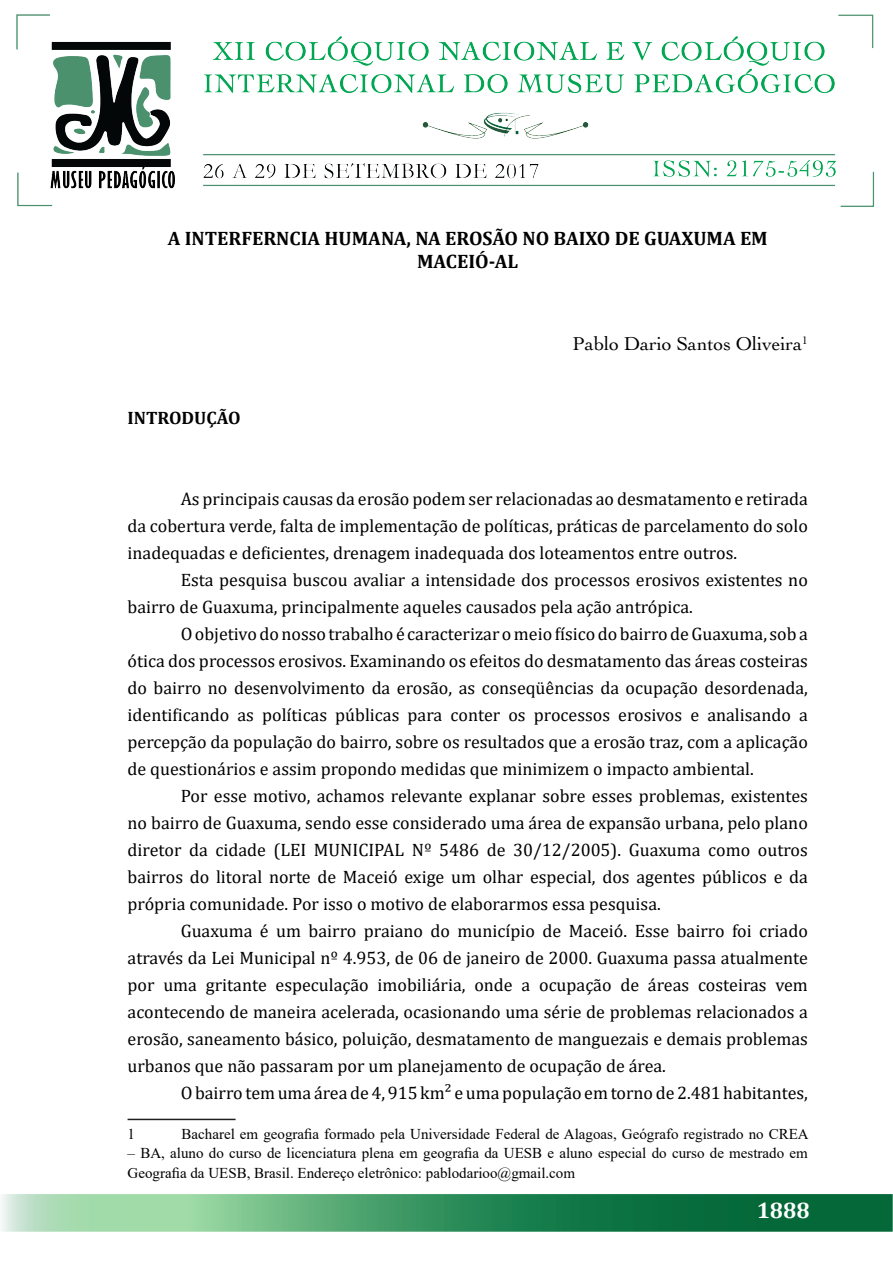
<style>
.page{position:relative;width:893px;height:1263px;background:#fff}
.page>*{position:absolute;margin:0;border:0;box-sizing:border-box;transform-origin:0 0}
.t1{font:700 22.5px "Cambria";color:#fff}
.t2{font:700 19.5px/23.4px "Cambria";color:#000;text-align:center}
.t3{font:19.5px "Cochin LT";color:#000}
.t4{font:18px/27px "Cambria";color:#000;text-align:justify}
.t5{font:700 18px "Cambria";color:#000}
.t6{font:15px/19.5px "Times New Roman";color:#000}
</style>
<div class="page">
<img style="left:2px;top:14px;width:890px;height:1218px">
<hr style="left:128px;top:1119px;width:108px;height:1px;background:#231f20">
<p class="t2" style="left:168px;top:226px;width:602px">A INTERFERNCIA HUMANA, NA EROSÃO NO BAIXO DE GUAXUMA EM<br>MACEIÓ-AL</p>
<p class="t5" style="left:128px;top:405px;width:115px">INTRODUÇÃO</p>
<p class="t3" style="left:572px;top:333px;width:237px">Pablo Dario Santos Oliveira<sup>1</sup></p>
<p class="t4" style="left:128px;top:485px;width:682px;text-indent:53px">As principais causas da erosão podem ser relacionadas ao desmatamento e retirada da cobertura verde, falta de implementação de políticas, práticas de parcelamento do solo inadequadas e deficientes, drenagem inadequada dos loteamentos entre outros.</p>
<p class="t4" style="left:128px;top:566px;width:682px;text-indent:53px">Esta pesquisa buscou avaliar a intensidade dos processos erosivos existentes no bairro de Guaxuma, principalmente aqueles causados pela ação antrópica.</p>
<p class="t4" style="left:128px;top:620px;width:682px;text-indent:53px">O objetivo do nosso trabalho é caracterizar o meio físico do bairro de Guaxuma, sob a ótica dos processos erosivos. Examinando os efeitos do desmatamento das áreas costeiras do bairro no desenvolvimento da erosão, as conseqüências da ocupação desordenada, identificando as políticas públicas para conter os processos erosivos e analisando a percepção da população do bairro, sobre os resultados que a erosão traz, com a aplicação de questionários e assim propondo medidas que minimizem o impacto ambiental.</p>
<p class="t4" style="left:128px;top:782px;width:682px;text-indent:53px">Por esse motivo, achamos relevante explanar sobre esses problemas, existentes no bairro de Guaxuma, sendo esse considerado uma área de expansão urbana, pelo plano diretor da cidade (LEI MUNICIPAL Nº 5486 de 30/12/2005). Guaxuma como outros bairros do litoral norte de Maceió exige um olhar especial, dos agentes públicos e da própria comunidade. Por isso o motivo de elaborarmos essa pesquisa.</p>
<p class="t4" style="left:128px;top:917px;width:682px;text-indent:53px">Guaxuma é um bairro praiano do município de Maceió. Esse bairro foi criado através da Lei Municipal nº 4.953, de 06 de janeiro de 2000. Guaxuma passa atualmente por uma gritante especulação imobiliária, onde a ocupação de áreas costeiras vem acontecendo de maneira acelerada, ocasionando uma série de problemas relacionados a erosão, saneamento básico, poluição, desmatamento de manguezais e demais problemas urbanos que não passaram por um planejamento de ocupação de área.</p>
<p class="t4" style="left:181px;top:1079px;width:629px">O bairro tem uma área de 4, 915 km² e uma população em torno de 2.481 habitantes,</p>
<p class="t6" style="left:128px;top:1124px;width:9px">1</p>
<p class="t6" style="left:182px;top:1124px;width:629px">Bacharel em geografia formado pela Universidade Federal de Alagoas, Geógrafo registrado no CREA</p>
<p class="t6" style="left:128px;top:1143px;width:682px">– BA, aluno do curso de licenciatura plena em geografia da UESB e aluno especial do curso de mestrado em<br>Geografia da UESB, Brasil. Endereço eletrônico: pablodarioo@gmail.com</p>
<p class="t1" style="left:757px;top:1195px;width:55px">1888</p>
</div>
